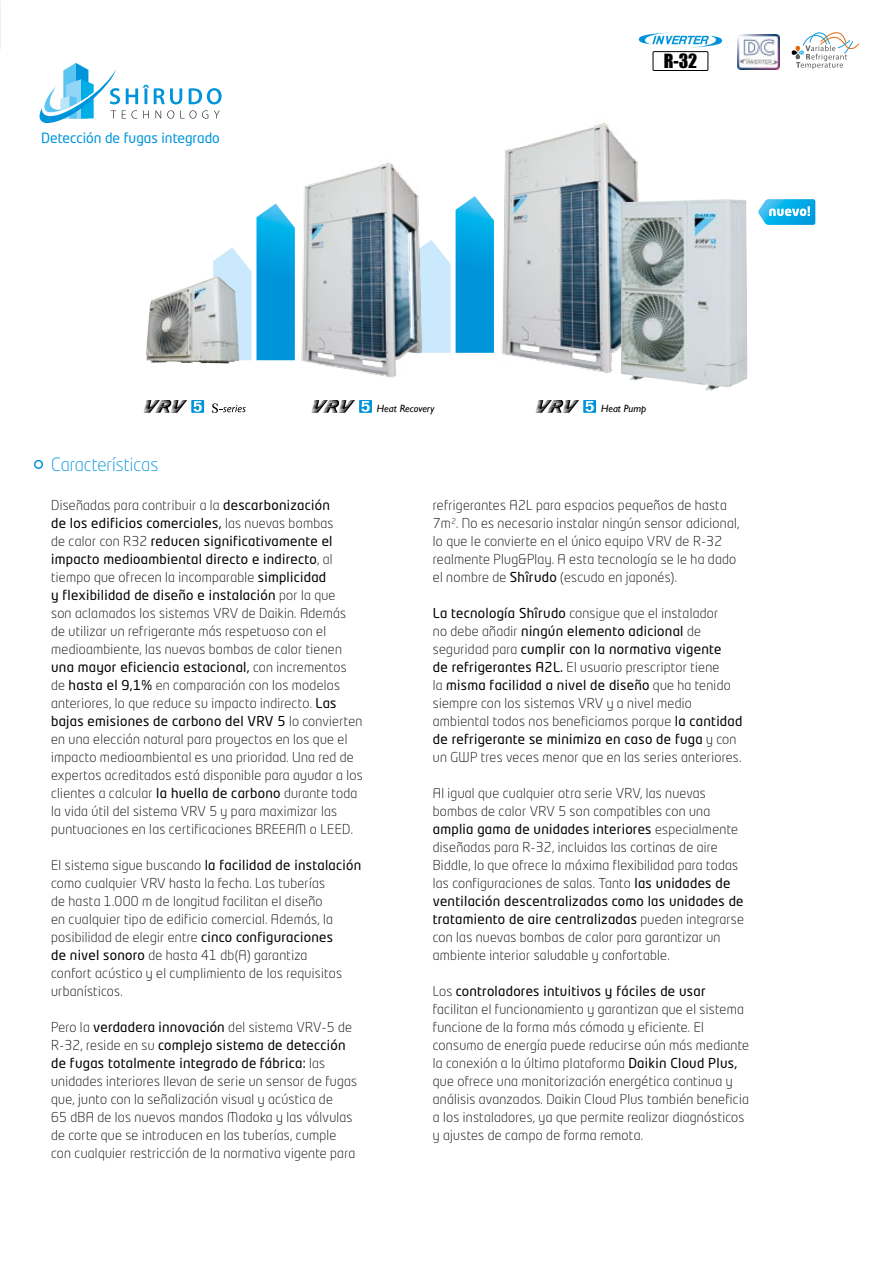
<style>
.page{position:relative;width:893px;height:1263px;background:#fff}
.page>*{position:absolute;margin:0;border:0;box-sizing:border-box;transform-origin:0 0}
.t1{font:300 18px "Neo Tech Std";color:#0095db}
.t2{font:18px "Impact";color:#000}
.t3{font:13.95px "Neo Tech Std";color:#0095db}
.t4{font:300 13.5px/18px "Neo Tech Std";letter-spacing:.02em;color:#000}
.t5{font:italic 10.5px "Gill Sans";color:#000}
.s1{font-weight:400}
</style>
<div class="page">
<div style="left:34px;top:460px;width:9px;height:9px;border:2px solid #0095db;border-radius:50%"></div>
<svg style="left:40px;top:63px;width:182px;height:60px"></svg>
<img style="left:737px;top:34px;width:42px;height:35px">
<svg style="left:791px;top:33px;width:68px;height:36px"></svg>
<svg style="left:639px;top:33px;width:83px;height:14px"></svg>
<div style="left:653px;top:51px;width:55px;height:20px;border:1px solid #000"></div>
<svg style="left:191px;top:400px;width:13px;height:13px"></svg>
<svg style="left:144px;top:400px;width:43px;height:13px"></svg>
<svg style="left:194px;top:401px;width:8px;height:11px"></svg>
<svg style="left:212px;top:403px;width:34px;height:10px"></svg>
<div style="left:359px;top:400px;width:13px;height:13px;background:#0095db"></div>
<svg style="left:311px;top:400px;width:44px;height:13px"></svg>
<svg style="left:361px;top:401px;width:9px;height:11px"></svg>
<div style="left:583px;top:400px;width:13px;height:13px;background:#0095db"></div>
<svg style="left:535px;top:400px;width:44px;height:13px"></svg>
<svg style="left:585px;top:401px;width:9px;height:11px"></svg>
<svg style="left:422px;top:196px;width:72px;height:157px"></svg>
<img style="left:501px;top:123px;width:138px;height:250px">
<svg style="left:213px;top:204px;width:82px;height:160px"></svg>
<img style="left:146px;top:276px;width:93px;height:87px">
<img style="left:301px;top:162px;width:121px;height:216px">
<img style="left:621px;top:199px;width:126px;height:192px">
<svg style="left:758px;top:199px;width:57px;height:26px"></svg>
<p class="t3" style="left:41px;top:130px;width:180px">Detección de fugas integrado</p>
<h1 class="t2" style="left:664px;top:47px;width:35px">R-32</h1>
<p class="t5" style="left:377px;top:402px;width:59px">Heat Recovery</p>
<p class="t5" style="left:601px;top:402px;width:47px">Heat Pump</p>
<h1 class="t1" style="left:51px;top:453px;width:109px">Características</h1>
<p class="t4" style="left:51px;top:496px;width:313px">Diseñadas para contribuir a la <span class="s1">descarbonización<br>de los edificios comerciales,</span> las nuevas bombas<br>de calor con R32 <span class="s1">reducen significativamente el impacto medioambiental directo e indirecto</span>, al tiempo que ofrecen la incomparable <span class="s1">simplicidad<br>y flexibilidad de diseño e instalación</span> por la que<br>son aclamados los sistemas VRV de Daikin. Además de utilizar un refrigerante más respetuoso con el medioambiente, las nuevas bombas de calor tienen <span class="s1">una mayor eficiencia estacional,</span> con incrementos de <span class="s1">hasta el 9,1%</span> en comparación con los modelos anteriores, lo que reduce su impacto indirecto. <span class="s1">Las bajas emisiones de carbono del VRV 5</span> lo convierten en una elección natural para proyectos en los que el impacto medioambiental es una prioridad. Una red de expertos acreditados está disponible para ayudar a los clientes a calcular <span class="s1">la huella de carbono</span> durante toda la vida útil del sistema VRV 5 y para maximizar las puntuaciones en las certificaciones BREEAM o LEED.</p>
<p class="t4" style="left:51px;top:856px;width:312px">El sistema sigue buscando <span class="s1">la facilidad de instalación </span>como cualquier VRV hasta la fecha. Las tuberías<br>de hasta 1.000 m de longitud facilitan el diseño<br>en cualquier tipo de edificio comercial. Además, la posibilidad de elegir entre <span class="s1">cinco configuraciones<br>de nivel sonoro</span> de hasta 41 db(A) garantiza<br>confort acústico y el cumplimiento de los requisitos urbanísticos.</p>
<p class="t4" style="left:51px;top:1018px;width:307px">Pero la <span class="s1">verdadera innovación</span> del sistema VRV-5 de R-32, reside en su <span class="s1">complejo sistema de detección de fugas totalmente integrado de fábrica:</span> las unidades interiores llevan de serie un sensor de fugas que, junto con la señalización visual y acústica de<br>65 dBA de los nuevos mandos Madoka y las válvulas de corte que se introducen en las tuberías, cumple con cualquier restricción de la normativa vigente para</p>
<p class="t4" style="left:433px;top:496px;width:308px">refrigerantes A2L para espacios pequeños de hasta 7m<sup>2</sup>. No es necesario instalar ningún sensor adicional, lo que le convierte en el único equipo VRV de R-32 realmente Plug&amp;Play. A esta tecnología se le ha dado el nombre de <span class="s1">Shîrudo</span> (escudo en japonés).</p>
<p class="t4" style="left:433px;top:604px;width:311px"><span class="s1">La tecnología Shîrudo</span> consigue que el instalador<br>no debe añadir <span class="s1">ningún elemento adicional</span> de seguridad para <span class="s1">cumplir con la normativa vigente<br>de refrigerantes A2L.</span> El usuario prescriptor tiene<br>la <span class="s1">misma facilidad a nivel de diseño</span> que ha tenido siempre con los sistemas VRV y a nivel medio ambiental todos nos beneficiamos porque <span class="s1">la cantidad de refrigerante se minimiza en caso de fuga</span> y con un GWP tres veces menor que en las series anteriores.</p>
<p class="t4" style="left:433px;top:784px;width:313px">Al igual que cualquier otra serie VRV, las nuevas bombas de calor VRV 5 son compatibles con una <span class="s1">amplia gama de unidades interiores</span> especialmente diseñadas para R-32, incluidas las cortinas de aire Biddle, lo que ofrece la máxima flexibilidad para todas las configuraciones de salas. Tanto <span class="s1">las unidades de ventilación descentralizadas como las unidades de tratamiento de aire centralizadas</span> pueden integrarse con las nuevas bombas de calor para garantizar un ambiente interior saludable y confortable.</p>
<p class="t4" style="left:433px;top:982px;width:318px">Los <span class="s1">controladores intuitivos y fáciles de usar </span>facilitan el funcionamiento y garantizan que el sistema funcione de la forma más cómoda y eficiente. El consumo de energía puede reducirse aún más mediante la conexión a la última plataforma <span class="s1">Daikin Cloud Plus, </span>que ofrece una monitorización energética continua y análisis avanzados. Daikin Cloud Plus también beneficia a los instaladores, ya que permite realizar diagnósticos y ajustes de campo de forma remota.</p>
</div>
